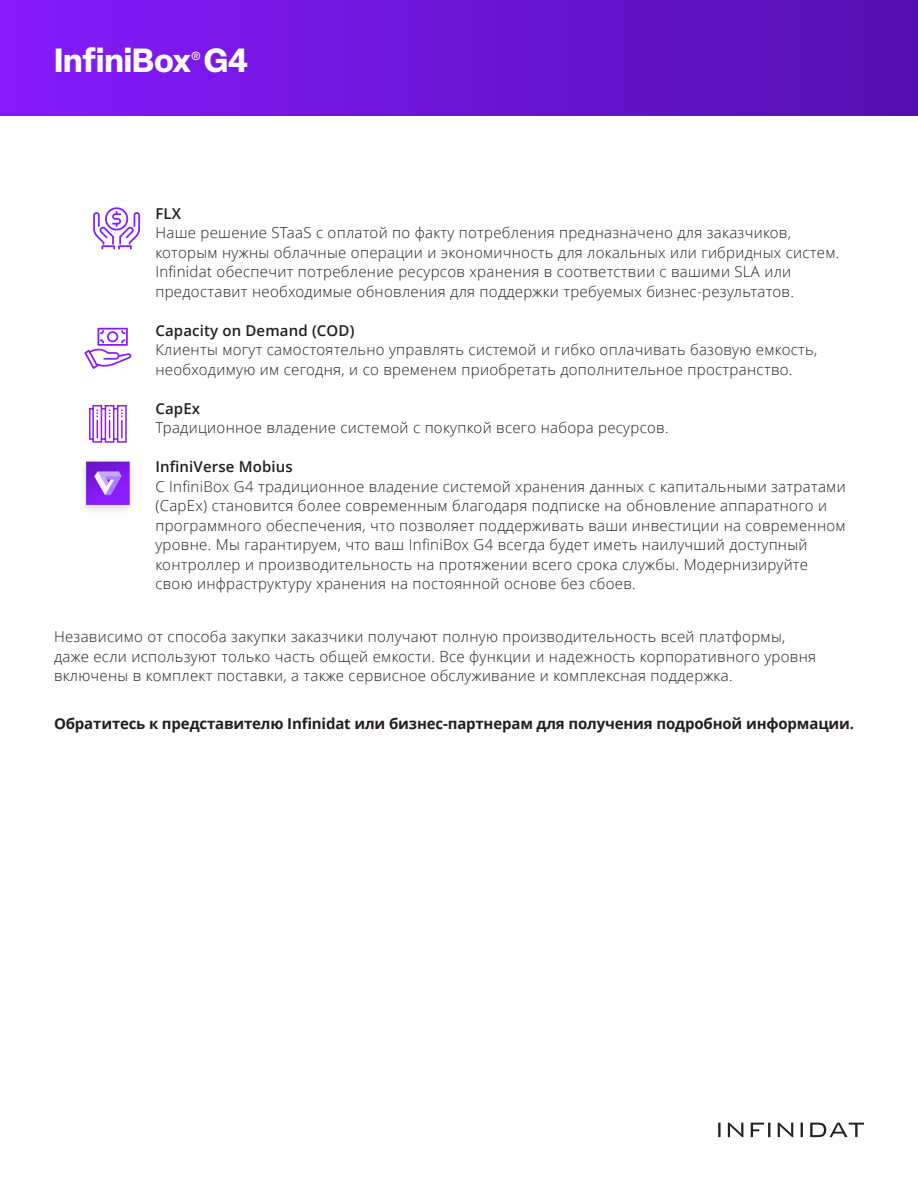
<style>
.page{position:relative;width:918px;height:1188px;background:#fff}
.page>*{position:absolute;margin:0;border:0;box-sizing:border-box;transform-origin:0 0}
.t1{font:700 33px "Elza";color:#fff}
.t2{font:300 15px/19.5px "Open Sans";letter-spacing:.02em;color:#231f20}
.t3{font:700 15px "Open Sans";letter-spacing:-.01em;color:#231f20}
.t4{font:600 15px "Open Sans";letter-spacing:.01em;color:#231f20}
</style>
<div class="page">
<div style="left:0;top:0;width:918px;height:116px;background:linear-gradient(to right,#861bfd,#520faf)"></div>
<svg style="left:718px;top:1123px;width:146px;height:14px"></svg>
<img style="left:83px;top:461px;width:50px;height:49px">
<svg style="left:89px;top:405px;width:38px;height:38px"></svg>
<svg style="left:84px;top:328px;width:48px;height:41px"></svg>
<svg style="left:93px;top:207px;width:47px;height:42px"></svg>
<h1 class="t1" style="left:54px;top:37px;width:196px">InfiniBox<sup>®</sup> G4</h1>
<p class="t4" style="left:155px;top:203px;width:27px">FLX</p>
<p class="t2" style="left:155px;top:223px;width:685px">Наше решение STaaS с оплатой по факту потребления предназначено для заказчиков, которым нужны облачные операции и экономичность для локальных или гибридных систем.<br>Infinidat обеспечит потребление ресурсов хранения в соответствии с вашими SLA или предоставит необходимые обновления для поддержки требуемых бизнес-результатов.</p>
<p class="t4" style="left:155px;top:320px;width:201px">Capacity on Demand (COD)</p>
<p class="t2" style="left:155px;top:340px;width:663px">Клиенты могут самостоятельно управлять системой и гибко оплачивать базовую емкость, необходимую им сегодня, и со временем приобретать дополнительное пространство.</p>
<p class="t4" style="left:155px;top:398px;width:46px">CapEx</p>
<p class="t2" style="left:155px;top:418px;width:515px">Традиционное владение системой с покупкой всего набора ресурсов.</p>
<p class="t4" style="left:155px;top:457px;width:139px">InfiniVerse Mobius</p>
<p class="t2" style="left:155px;top:476px;width:692px">С InfiniBox G4 традиционное владение системой хранения данных с капитальными затратами (CapEx) становится более современным благодаря подписке на обновление аппаратного и программного обеспечения, что позволяет поддерживать ваши инвестиции на современном уровне. Мы гарантируем, что ваш InfiniBox G4 всегда будет иметь наилучший доступный контроллер и производительность на протяжении всего срока службы. Модернизируйте свою инфраструктуру хранения на постоянной основе без сбоев.</p>
<p class="t2" style="left:54px;top:627px;width:764px">Независимо от способа закупки заказчики получают полную производительность всей платформы, даже если используют только часть общей емкости. Все функции и надежность корпоративного уровня включены в комплект поставки, а также сервисное обслуживание и комплексная поддержка.</p>
<p class="t3" style="left:54px;top:713px;width:802px">Обратитесь к представителю Infinidat или бизнес-партнерам для получения подробной информации.</p>
</div>
